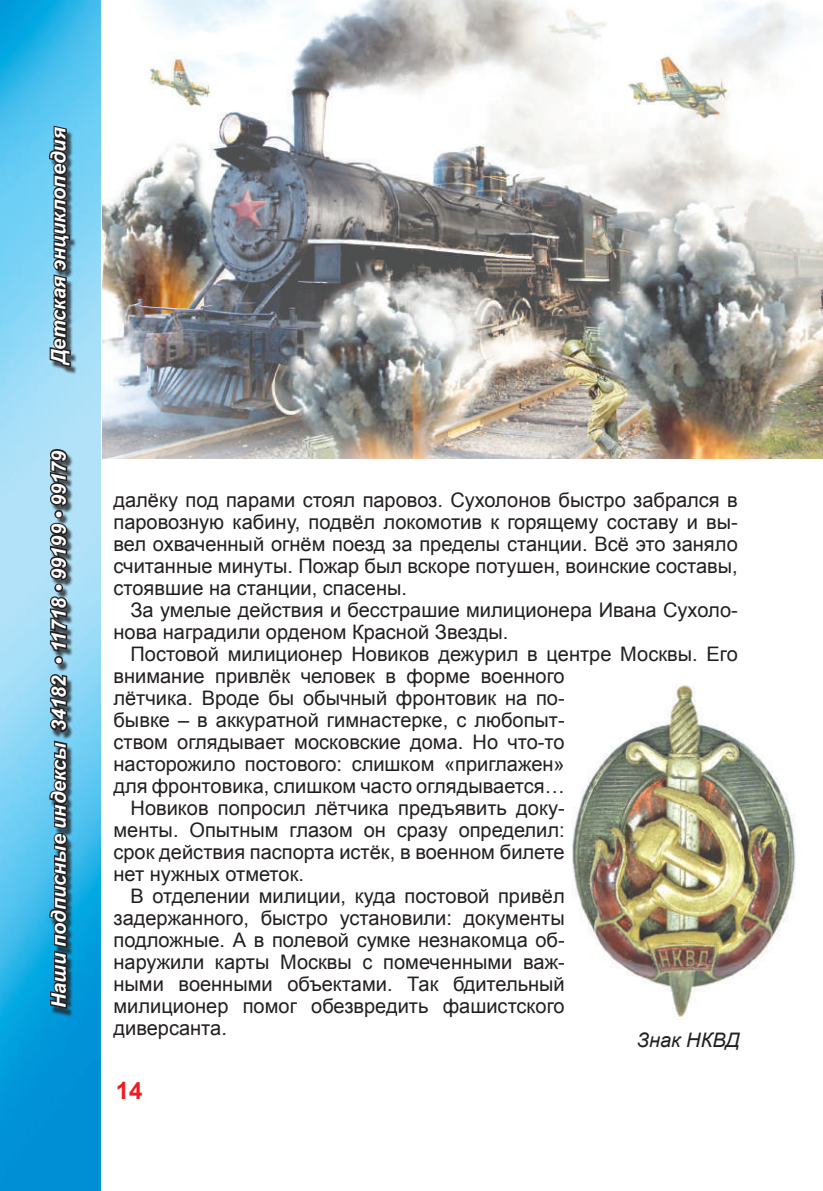
<style>
.page{position:relative;width:823px;height:1191px;background:#fff}
.page>*{position:absolute;margin:0;border:0;box-sizing:border-box;transform-origin:0 0}
.t1{font:700 24px "Arial";color:#ee1d23}
.t2{font:20px/22px "Arial";color:#231f20;text-align:justify}
.t3{font:italic 700 20px "Arial";color:#fff}
.t4{font:italic 20px "Arial";color:#231f20}
</style>
<div class="page">
<img style="left:0;top:0;width:101px;height:1191px">
<div style="left:50px;top:452px;width:23px;height:565px;background:#231f20;opacity:.75"></div>
<svg style="left:47px;top:739px;width:23px;height:271px;background:#2d596c"></svg>
<svg style="left:46px;top:447px;width:24px;height:286px;background:#586c77"></svg>
<div style="left:50px;top:129px;width:27px;height:246px;background:#231f20;opacity:.75"></div>
<svg style="left:47px;top:124px;width:25px;height:245px;background:#476472"></svg>
<img style="left:102px;top:0;width:720px;height:458px">
<img style="left:572px;top:685px;width:224px;height:332px">
<p class="t3" style="left:45px;top:364px;width:238px;rotate:-90deg">Детская энциклопедия</p>
<p class="t3" style="left:45px;top:1008px;width:559px;rotate:-90deg">Наши подписные индексы 34182 • 11718 • 99199 • 99179</p>
<p class="t2" style="left:113px;top:489px;width:625px">далёку под парами стоял паровоз. Сухолонов быстро забрался в паровозную кабину, подвёл локомотив к горящему составу и вы&shy;вел охваченный огнём поезд за пределы станции. Всё это заняло считанные минуты. Пожар был вскоре потушен, воинские составы, стоявшие на станции, спасены.</p>
<p class="t2" style="left:113px;top:599px;width:625px;text-indent:17px">За умелые действия и бесстрашие милиционера Ивана Сухоло&shy;нова наградили орденом Красной Звезды.</p>
<p class="t2" style="left:130px;top:643px;width:608px">Постовой милиционер Новиков дежурил в центре Москвы. Его</p>
<p class="t2" style="left:113px;top:665px;width:452px">внимание привлёк человек в форме военного</p>
<p class="t2" style="left:113px;top:687px;width:452px">лётчика. Вроде бы обычный фронтовик на по-</p>
<p class="t2" style="left:113px;top:709px;width:452px">бывке – в аккуратной гимнастерке, с любопыт-</p>
<p class="t2" style="left:113px;top:731px;width:452px">ством оглядывает московские дома. Но что-то</p>
<p class="t2" style="left:113px;top:753px;width:452px">насторожило постового: слишком «приглажен»</p>
<p class="t2" style="left:113px;top:775px;width:452px">для фронтовика, слишком часто оглядывается…</p>
<p class="t2" style="left:130px;top:797px;width:435px">Новиков попросил лётчика предъявить доку-</p>
<p class="t2" style="left:113px;top:819px;width:452px">менты. Опытным глазом он сразу определил:</p>
<p class="t2" style="left:113px;top:841px;width:452px">срок действия паспорта истёк, в военном билете</p>
<p class="t2" style="left:113px;top:863px;width:192px">нет нужных отметок.</p>
<p class="t2" style="left:130px;top:885px;width:435px">В отделении милиции, куда постовой привёл</p>
<p class="t2" style="left:113px;top:907px;width:452px">задержанного, быстро установили: документы</p>
<p class="t2" style="left:113px;top:929px;width:452px">подложные. А в полевой сумке незнакомца об-</p>
<p class="t2" style="left:113px;top:951px;width:452px">наружили карты Москвы с помеченными важ-</p>
<p class="t2" style="left:113px;top:973px;width:452px">ными военными объектами. Так бдительный</p>
<p class="t2" style="left:113px;top:995px;width:452px">милиционер помог обезвредить фашистского</p>
<p class="t2" style="left:113px;top:1017px;width:115px">диверсанта.</p>
<p class="t4" style="left:636px;top:1027px;width:104px">Знак НКВД</p>
<p class="t1" style="left:116px;top:1074px;width:28px">14</p>
</div>
